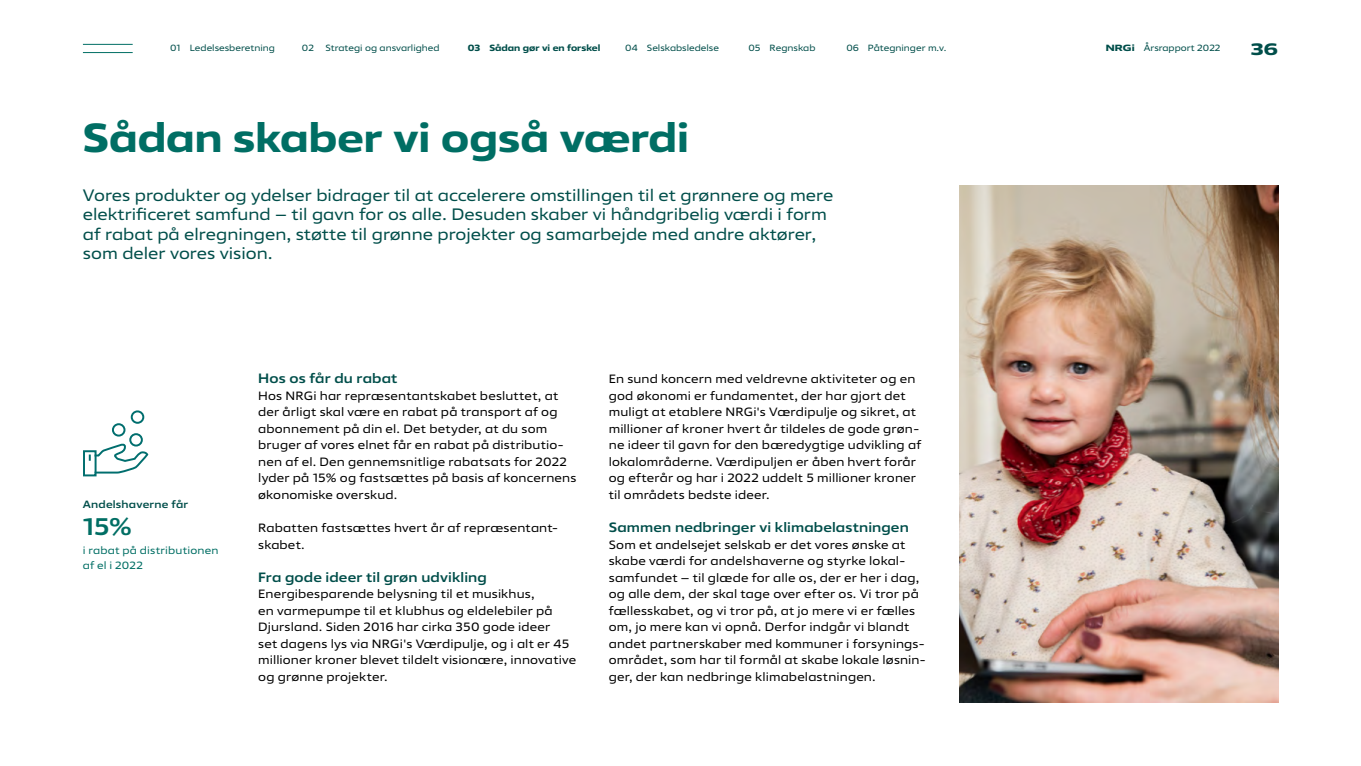
<style>
.page{position:relative;width:1361px;height:766px;background:#fff}
.page>*{position:absolute;margin:0;border:0;box-sizing:border-box;transform-origin:0 0}
.t1{font:700 40.5px "Vast L";color:#006e64}
.t2{font:500 24px "Vast L";color:#006e64}
.t3{font:16.5px/19.5px "Vast L";color:#004e4a}
.t4{font:700 16.5px "Vast XL";color:#004e4a}
.t5{font:500 13.5px "Vast L";letter-spacing:.01em;color:#004e4a}
.t6{font:12px/16.5px "Vast L";letter-spacing:.015em;color:#000}
.t7{font:10.5px/15px "Vast L";letter-spacing:.02em;color:#006e64}
.t8{font:500 10.5px "Vast L";letter-spacing:.02em;color:#004e4a}
.t9{font:9px "Vast L";color:#004e4a}
.t10{font:700 9px "Vast L";color:#004e4a}
.s1{font-family:"Vast XL";font-weight:700}
</style>
<div class="page">
<div style="left:131px;top:410px;width:13px;height:13px;border:2px solid #006e6e;border-radius:50%"></div>
<div style="left:112px;top:423px;width:13px;height:13px;border:2px solid #006e6e;border-radius:50%"></div>
<div style="left:129px;top:433px;width:14px;height:13px;border:2px solid #006e6e;border-radius:50%"></div>
<div style="left:83px;top:450px;width:14px;height:26px;border:2px solid #006e6e"></div>
<svg style="left:89px;top:443px;width:60px;height:31px"></svg>
<img style="left:959px;top:185px;width:319px;height:517px">
<hr style="left:83px;top:44px;width:50px;height:1px;background:#006e64">
<hr style="left:83px;top:52px;width:50px;height:1px;background:#006e64">
<p class="t9" style="left:170px;top:42px;width:106px">01 Ledelsesberetning</p>
<p class="t9" style="left:302px;top:42px;width:14px">02</p>
<p class="t9" style="left:325px;top:42px;width:116px">Strategi og ansvarlighed</p>
<p class="t10" style="left:468px;top:42px;width:134px">03 Sådan gør vi en forskel</p>
<p class="t9" style="left:625px;top:42px;width:95px">04 Selskabsledelse</p>
<p class="t9" style="left:748px;top:42px;width:68px">05 Regnskab</p>
<p class="t9" style="left:846px;top:42px;width:102px">06 Påtegninger m.v.</p>
<p class="t9" style="left:1106px;top:42px;width:116px"><span class="s1">NRGi</span> Årsrapport 2022</p>
<h3 class="t4" style="left:1251px;top:38px;width:29px">36</h3>
<h1 class="t1" style="left:83px;top:111px;width:607px">Sådan skaber vi også værdi</h1>
<p class="t3" style="left:83px;top:185px;width:752px">Vores produkter og ydelser bidrager til at accelerere omstillingen til et grønnere og mere elektrificeret samfund – til gavn for os alle. Desuden skaber vi håndgribelig værdi i form af rabat på elregningen, støtte til grønne projekter og samarbejde med andre aktører, som deler vores vision.</p>
<p class="t8" style="left:83px;top:497px;width:107px">Andelshaverne får</p>
<h2 class="t2" style="left:83px;top:511px;width:51px">15%</h2>
<p class="t7" style="left:83px;top:543px;width:137px">i rabat på distributionen af el i 2022</p>
<p class="t5" style="left:258px;top:370px;width:141px">Hos os får du rabat</p>
<p class="t6" style="left:258px;top:387px;width:320px">Hos NRGi har repræsentantskabet besluttet, at der årligt skal være en rabat på transport af og abonnement på din el. Det betyder, at du som bruger af vores elnet får en rabat på distributio&shy;nen af el. Den gennemsnitlige rabatsats for 2022 lyder på 15% og fastsættes på basis af koncernens økonomiske overskud.</p>
<p class="t6" style="left:258px;top:519px;width:302px">Rabatten fastsættes hvert år af repræsentant&shy;skabet.</p>
<p class="t5" style="left:258px;top:568px;width:230px">Fra gode ideer til grøn udvikling</p>
<p class="t6" style="left:258px;top:585px;width:320px">Energibesparende belysning til et musikhus,<br>en varmepumpe til et klubhus og eldelebiler på Djursland. Siden 2016 har cirka 350 gode ideer<br>set dagens lys via NRGi's Værdipulje, og i alt er 45 millioner kroner blevet tildelt visionære, innovative og grønne projekter.</p>
<p class="t6" style="left:609px;top:371px;width:314px">En sund koncern med veldrevne aktiviteter og en god økonomi er fundamentet, der har gjort det muligt at etablere NRGi's Værdipulje og sikret, at millioner af kroner hvert år tildeles de gode grøn&shy;ne ideer til gavn for den bæredygtige udvikling af lokalområderne. Værdipuljen er åben hvert forår og efterår og har i 2022 uddelt 5 millioner kroner til områdets bedste ideer.</p>
<p class="t5" style="left:609px;top:518px;width:301px">Sammen nedbringer vi klimabelastningen</p>
<p class="t6" style="left:609px;top:536px;width:319px">Som et andelsejet selskab er det vores ønske at skabe værdi for andelshaverne og styrke lokal&shy;samfundet – til glæde for alle os, der er her i dag, og alle dem, der skal tage over efter os. Vi tror på fællesskabet, og vi tror på, at jo mere vi er fælles om, jo mere kan vi opnå. Derfor indgår vi blandt andet partnerskaber med kommuner i forsynings&shy;området, som har til formål at skabe lokale løsnin&shy;ger, der kan nedbringe klimabelastningen.</p>
</div>
